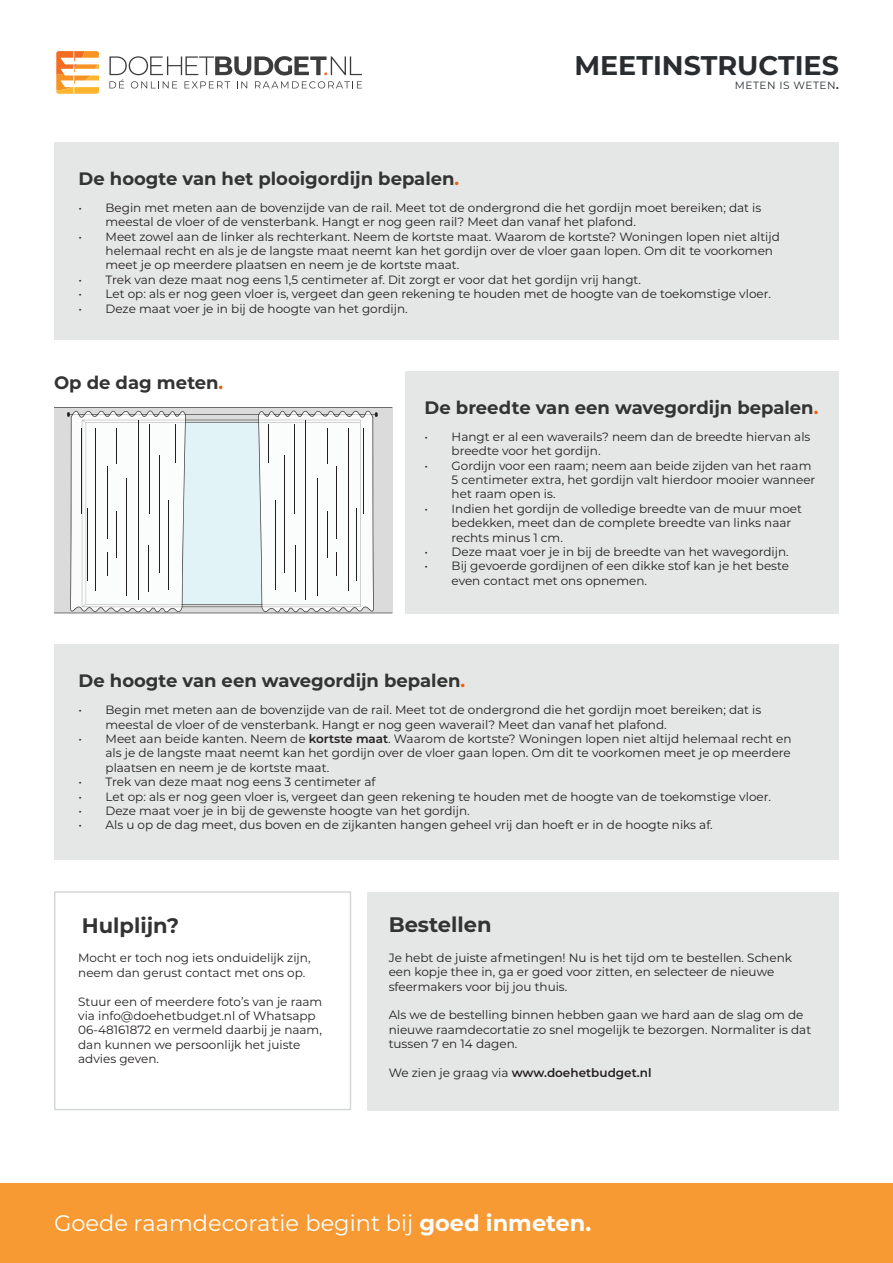
<style>
.page{position:relative;width:893px;height:1263px;background:#fff}
.page>*{position:absolute;margin:0;border:0;box-sizing:border-box;transform-origin:0 0}
.t1{font:700 27px "Montserrat";color:#292d2f}
.t2{font:22.5px "Montserrat";color:#fff}
.t3{font:700 21px "Montserrat";color:#333}
.t4{font:700 18px "Montserrat";color:#333}
.t5{font:12px/14.4px "Montserrat";color:#231f20}
.t6{font:600 12px "Montserrat";color:#231f20}
.t7{font:10.5px "Montserrat";letter-spacing:.05em;color:#292d2f}
.s1{font-weight:700}
.s2{color:#eb630a}
.s3{font-weight:600}
.s4{font-weight:400}
</style>
<div class="page">
<div style="left:0;top:1183px;width:893px;height:80px;background:#f79a34"></div>
<svg style="left:56px;top:51px;width:43px;height:43px"></svg>
<svg style="left:109px;top:56px;width:253px;height:32px"></svg>
<div style="left:54px;top:142px;width:784px;height:198px;background:#e5e6e6"></div>
<div style="left:54px;top:407px;width:338px;height:206px;background:#dadbda"></div>
<hr style="left:54px;top:407px;width:338px;height:1px;background:#231f20">
<hr style="left:54px;top:613px;width:338px;height:1px;background:#231f20">
<svg style="left:67px;top:411px;width:311px;height:201px;background:#e7eced"></svg>
<hr style="left:327px;top:429px;width:1px;height:35px;background:#231f20">
<hr style="left:268px;top:424px;width:1px;height:38px;background:#231f20">
<div style="left:405px;top:371px;width:434px;height:242px;background:#e5e6e6"></div>
<div style="left:54px;top:644px;width:784px;height:216px;background:#e5e6e6"></div>
<div style="left:54px;top:891px;width:297px;height:219px;border:2px solid #d5d8d8"></div>
<div style="left:367px;top:892px;width:472px;height:218px;background:#e5e6e6"></div>
<h1 class="t1" style="left:574px;top:46px;width:266px">MEETINSTRUCTIES</h1>
<p class="t7" style="left:735px;top:78px;width:105px">METEN IS WETEN<span class="s1">.</span></p>
<p class="t4" style="left:79px;top:165px;width:382px">De hoogte van het plooigordijn bepalen<span class="s2">.</span></p>
<p class="t5" style="left:106px;top:200px;width:657px;text-indent:-27px">• Begin met meten aan de bovenzijde van de rail. Meet tot de ondergrond die het gordijn moet bereiken; dat is meestal de vloer of de vensterbank. Hangt er nog geen rail? Meet dan vanaf het plafond.</p>
<p class="t5" style="left:106px;top:229px;width:676px;text-indent:-27px">• Meet zowel aan de linker als rechterkant. Neem de kortste maat. Waarom de kortste? Woningen lopen niet altijd helemaal recht en als je de langste maat neemt kan het gordijn over de vloer gaan lopen. Om dit te voorkomen meet je op meerdere plaatsen en neem je de kortste maat.</p>
<p class="t5" style="left:79px;top:272px;width:564px">• Trek van deze maat nog eens 1,5 centimeter af. Dit zorgt er voor dat het gordijn vrij hangt.</p>
<p class="t5" style="left:79px;top:286px;width:694px">• Let op: als er nog geen vloer is, vergeet dan geen rekening te houden met de hoogte van de toekomstige vloer.</p>
<p class="t5" style="left:79px;top:301px;width:331px">• Deze maat voer je in bij de hoogte van het gordijn.</p>
<p class="t4" style="left:54px;top:369px;width:171px">Op de dag meten<span class="s2">.</span></p>
<p class="t4" style="left:425px;top:394px;width:395px">De breedte van een wavegordijn bepalen<span class="s2">.</span></p>
<p class="t5" style="left:452px;top:429px;width:360px;text-indent:-27px">• Hangt er al een waverails? neem dan de breedte hiervan als breedte voor het gordijn.</p>
<p class="t5" style="left:452px;top:458px;width:365px;text-indent:-27px">• Gordijn voor een raam; neem aan beide zijden van het raam<br>5 centimeter extra, het gordijn valt hierdoor mooier wanneer het raam open is.</p>
<p class="t5" style="left:452px;top:501px;width:352px;text-indent:-27px">• Indien het gordijn de volledige breedte van de muur moet bedekken, meet dan de complete breedte van links naar rechts minus 1 cm.</p>
<p class="t5" style="left:425px;top:544px;width:366px">• Deze maat voer je in bij de breedte van het wavegordijn.</p>
<p class="t5" style="left:452px;top:558px;width:339px;text-indent:-27px">• Bij gevoerde gordijnen of een dikke stof kan je het beste even contact met ons opnemen.</p>
<p class="t4" style="left:79px;top:668px;width:388px">De hoogte van een wavegordijn bepalen<span class="s2">.</span></p>
<p class="t5" style="left:106px;top:702px;width:657px;text-indent:-27px">• Begin met meten aan de bovenzijde van de rail. Meet tot de ondergrond die het gordijn moet bereiken; dat is meestal de vloer of de vensterbank. Hangt er nog geen waverail? Meet dan vanaf het plafond.</p>
<p class="t5" style="left:106px;top:731px;width:687px;text-align:justify;text-indent:-27px">• Meet aan beide kanten. Neem de <span class="s3">kortste maat</span>. Waarom de kortste? Woningen lopen niet altijd helemaal recht en als je de langste maat neemt kan het gordijn over de vloer gaan lopen. Om dit te voorkomen meet je op meerdere plaatsen en neem je de kortste maat.</p>
<p class="t5" style="left:79px;top:774px;width:298px">• Trek van deze maat nog eens 3 centimeter af</p>
<p class="t5" style="left:79px;top:789px;width:694px">• Let op: als er nog geen vloer is, vergeet dan geen rekening te houden met de hoogte van de toekomstige vloer.</p>
<p class="t5" style="left:79px;top:803px;width:393px">• Deze maat voer je in bij de gewenste hoogte van het gordijn.</p>
<p class="t5" style="left:79px;top:817px;width:636px">• Als u op de dag meet, dus boven en de zijkanten hangen geheel vrij dan hoeft er in de hoogte niks af.</p>
<p class="t3" style="left:82px;top:911px;width:99px">Hulplijn?</p>
<p class="t5" style="left:78px;top:950px;width:234px">Mocht er toch nog iets onduidelijk zijn,</p>
<p class="t5" style="left:78px;top:965px;width:229px">neem dan gerust contact met ons op.</p>
<p class="t5" style="left:78px;top:993px;width:246px">Stuur een of meerdere foto’s van je raam via info@doehetbudget.nl of Whatsapp 06-48161872 en vermeld daarbij je naam, dan kunnen we persoonlijk het juiste advies geven.</p>
<p class="t3" style="left:389px;top:909px;width:104px">Bestellen</p>
<p class="t5" style="left:389px;top:950px;width:405px">Je hebt de juiste afmetingen! Nu is het tijd om te bestellen. Schenk een kopje thee in, ga er goed voor zitten, en selecteer de nieuwe sfeermakers voor bij jou thuis.</p>
<p class="t5" style="left:389px;top:1007px;width:424px">Als we de bestelling binnen hebben gaan we hard aan de slag om de nieuwe raamdecortatie zo snel mogelijk te bezorgen. Normaliter is dat tussen 7 en 14 dagen.</p>
<p class="t6" style="left:389px;top:1064px;width:264px"><span class="s4">We zien je graag via</span> www.doehetbudget.nl</p>
<h2 class="t2" style="left:54px;top:1207px;width:539px">Goede raamdecoratie begint bij <span class="s1">goed inmeten.</span></h2>
</div>
